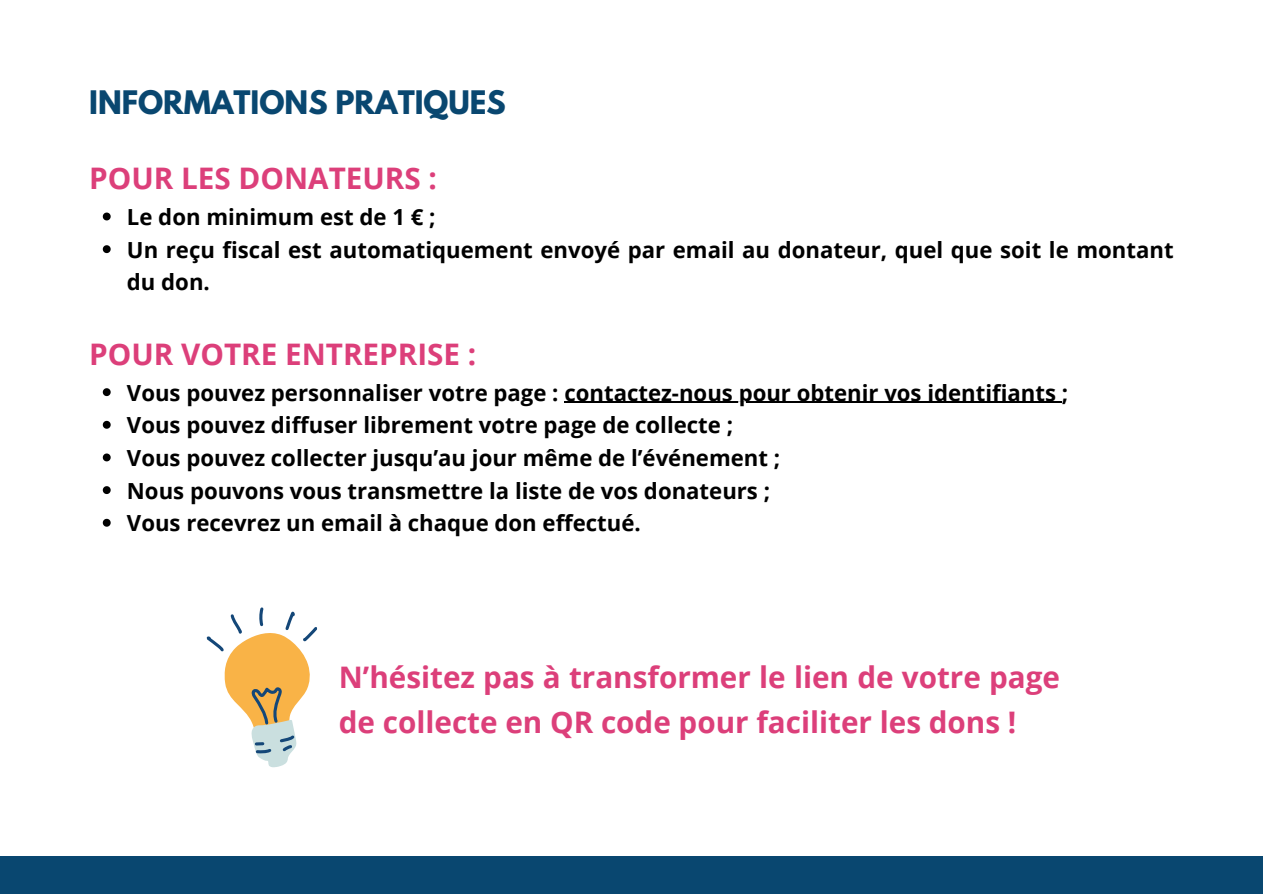
<style>
.page{position:relative;width:1263px;height:894px;background:#fff}
.page>*{position:absolute;margin:0;border:0;box-sizing:border-box;transform-origin:0 0}
.t1{font:700 29.7px/45px "Open Sans";color:#dc3f7a}
.t2{font:700 28.65px "League Spartan";color:#094770}
.t3{font:700 22.2px/32.7px "Open Sans";color:#000}
</style>
<div class="page">
<div style="left:0;top:855px;width:1263px;height:38px;background:#094770"></div>
<svg style="left:103px;top:212px;width:8px;height:8px"></svg>
<svg style="left:103px;top:245px;width:8px;height:8px"></svg>
<svg style="left:103px;top:388px;width:8px;height:8px"></svg>
<hr style="left:564px;top:401px;width:498px;height:2px;background:#000">
<svg style="left:103px;top:421px;width:8px;height:7px"></svg>
<svg style="left:103px;top:453px;width:8px;height:8px"></svg>
<svg style="left:103px;top:486px;width:8px;height:8px"></svg>
<svg style="left:103px;top:518px;width:8px;height:8px"></svg>
<svg style="left:206px;top:607px;width:112px;height:161px"></svg>
<h1 class="t2" style="left:89px;top:88px;width:418px">INFORMATIONS PRATIQUES</h1>
<p class="t1" style="left:89px;top:155px;width:349px">POUR LES DONATEURS :</p>
<p class="t3" style="left:127px;top:200px;width:310px">Le don minimum est de 1 € ;</p>
<h1 class="t3" style="left:127px;top:232px;width:1048px">Un reçu fiscal est automatiquement envoyé par email au donateur, quel que soit le montant du don.</h1>
<p class="t1" style="left:89px;top:330px;width:389px">POUR VOTRE ENTREPRISE :</p>
<p class="t3" style="left:127px;top:375px;width:943px">Vous pouvez personnaliser votre page : contactez-nous pour obtenir vos identifiants ;</p>
<p class="t3" style="left:127px;top:408px;width:608px">Vous pouvez diffuser librement votre page de collecte ;</p>
<p class="t3" style="left:127px;top:441px;width:655px">Vous pouvez collecter jusqu’au jour même de l’événement ;</p>
<p class="t3" style="left:127px;top:473px;width:645px">Nous pouvons vous transmettre la liste de vos donateurs ;</p>
<p class="t3" style="left:127px;top:506px;width:515px">Vous recevrez un email à chaque don effectué.</p>
<h2 class="t1" style="left:339px;top:654px;width:723px">N’hésitez pas à transformer le lien de votre page de collecte en QR code pour faciliter les dons !</h2>
</div>
